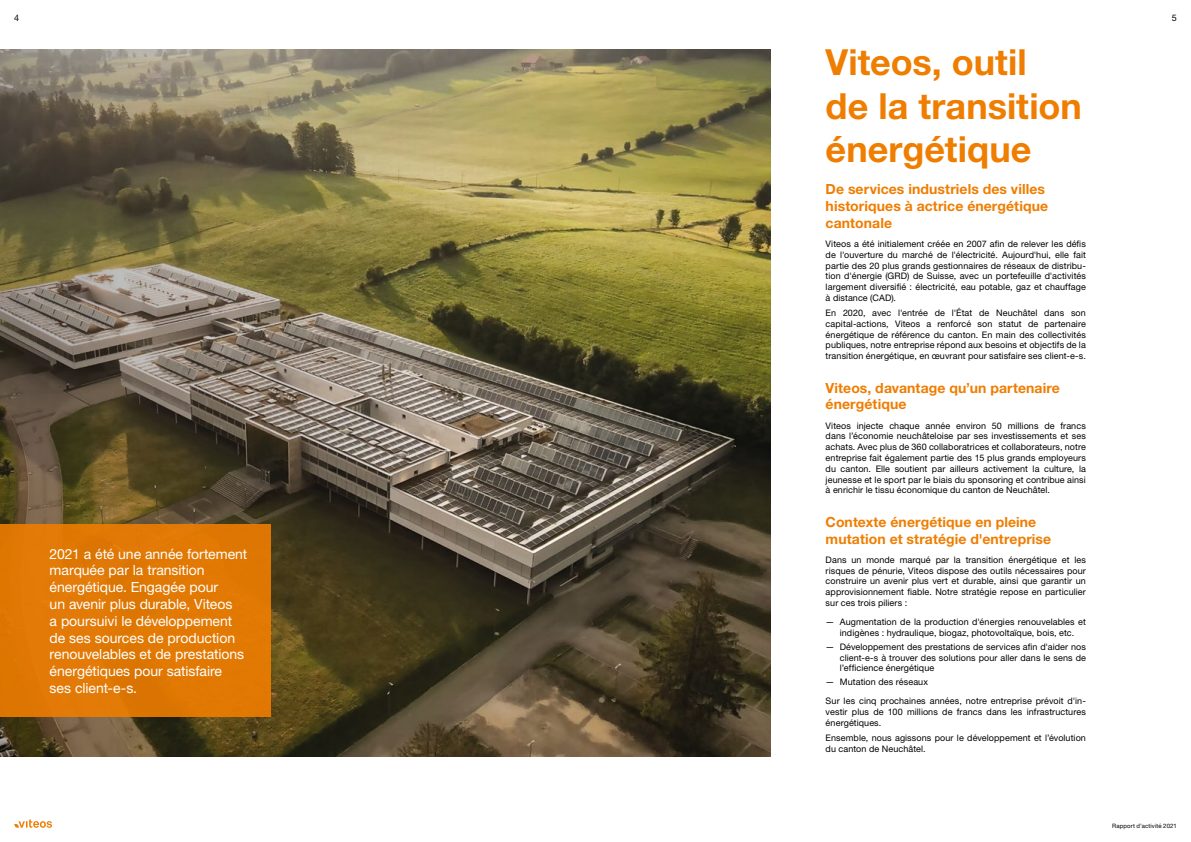
<style>
.page{position:relative;width:1191px;height:842px;background:#fff}
.page>*{position:absolute;margin:0;border:0;box-sizing:border-box;transform-origin:0 0}
.t1{font:700 36px/43.2px "Helvetica Neue LT Std";color:#ef7d00}
.t2{font:14px/16.8px "Helvetica Neue LT Std";letter-spacing:-.005em;color:#fff}
.t3{font:700 14px/16.8px "Helvetica Neue LT Std";letter-spacing:.005em;color:#ef7d00}
.t4{font:9px/10.8px "Helvetica Neue LT Std";letter-spacing:.01em;color:#000;text-align:justify}
.t5{font:6px "Helvetica Neue LT Std";letter-spacing:.02em;color:#000}
</style>
<div class="page">
<img style="left:659px;top:50px;width:111px;height:707px">
<img style="left:0;top:50px;width:659px;height:707px">
<svg style="left:14px;top:819px;width:38px;height:9px"></svg>
<div style="left:0;top:524px;width:271px;height:193px;background:#e17903"></div>
<p class="t4" style="left:14px;top:12px;width:7px">4</p>
<p class="t4" style="left:1171px;top:12px;width:7px">5</p>
<h1 class="t1" style="left:825px;top:40px;width:258px">Viteos, outil<br>de la transition énergétique</h1>
<h2 class="t3" style="left:825px;top:180px;width:224px">De services industriels des villes historiques à actrice énergétique cantonale</h2>
<p class="t4" style="left:825px;top:238px;width:262px">Viteos a été initialement créée en 2007 afin de relever les défis de l'ouverture du marché de l'électricité. Aujourd'hui, elle fait partie des 20 plus grands gestionnaires de réseaux de distribu&shy;tion d'énergie (GRD) de Suisse, avec un portefeuille d'activités largement diversifié : électricité, eau potable, gaz et chauffage à distance (CAD).</p>
<p class="t4" style="left:825px;top:307px;width:262px">En 2020, avec l'entrée de l'État de Neuchâtel dans son capital-actions, Viteos a renforcé son statut de partenaire énergétique de référence du canton. En main des collectivités publiques, notre entreprise répond aux besoins et objectifs de la transition énergétique, en œuvrant pour satisfaire ses client-e-s.</p>
<h2 class="t3" style="left:825px;top:379px;width:236px">Viteos, davantage qu’un partenaire énergétique</h2>
<p class="t4" style="left:825px;top:420px;width:262px">Viteos injecte chaque année environ 50 millions de francs dans l’économie neuchâteloise par ses investissements et ses achats. Avec plus de 360 collaboratrices et collaborateurs, notre entreprise fait également partie des 15 plus grands employeurs du canton. Elle soutient par ailleurs activement la culture, la jeunesse et le sport par le biais du sponsoring et contribue ainsi à enrichir le tissu économique du canton de Neuchâtel.</p>
<h2 class="t3" style="left:825px;top:513px;width:227px">Contexte énergétique en pleine mutation et stratégie d'entreprise</h2>
<p class="t4" style="left:825px;top:554px;width:262px">Dans un monde marqué par la transition énergétique et les risques de pénurie, Viteos dispose des outils nécessaires pour construire un avenir plus vert et durable, ainsi que garantir un approvisionnement fiable. Notre stratégie repose en particulier sur ces trois piliers :</p>
<p class="t4" style="left:825px;top:617px;width:262px;text-align:center">— Augmentation de la production d'énergies renouvelables et indigènes : hydraulique, biogaz, photovoltaïque, bois, etc.</p>
<p class="t4" style="left:840px;top:641px;width:248px;text-indent:-14px">— Développement des prestations de services afin d'aider nos client-e-s à trouver des solutions pour aller dans le sens de l’efficience énergétique</p>
<p class="t4" style="left:825px;top:672px;width:262px;line-height:19.3px">— Mutation des réseaux<br>Sur les cinq prochaines années, notre entreprise prévoit d'in-</p>
<p class="t4" style="left:825px;top:706px;width:262px">vestir plus de 100 millions de francs dans les infrastructures énergétiques.</p>
<p class="t4" style="left:825px;top:732px;width:262px">Ensemble, nous agissons pour le développement et l’évolution du canton de Neuchâtel.</p>
<p class="t2" style="left:50px;top:545px;width:199px">2021 a été une année fortement marquée par la transition énergétique. Engagée pour<br>un avenir plus durable, Viteos<br>a poursuivi le développement de ses sources de production renouvelables et de prestations énergétiques pour satisfaire<br>ses client-e-s.</p>
<p class="t5" style="left:1112px;top:822px;width:66px">Rapport d’activité 2021</p>
</div>
